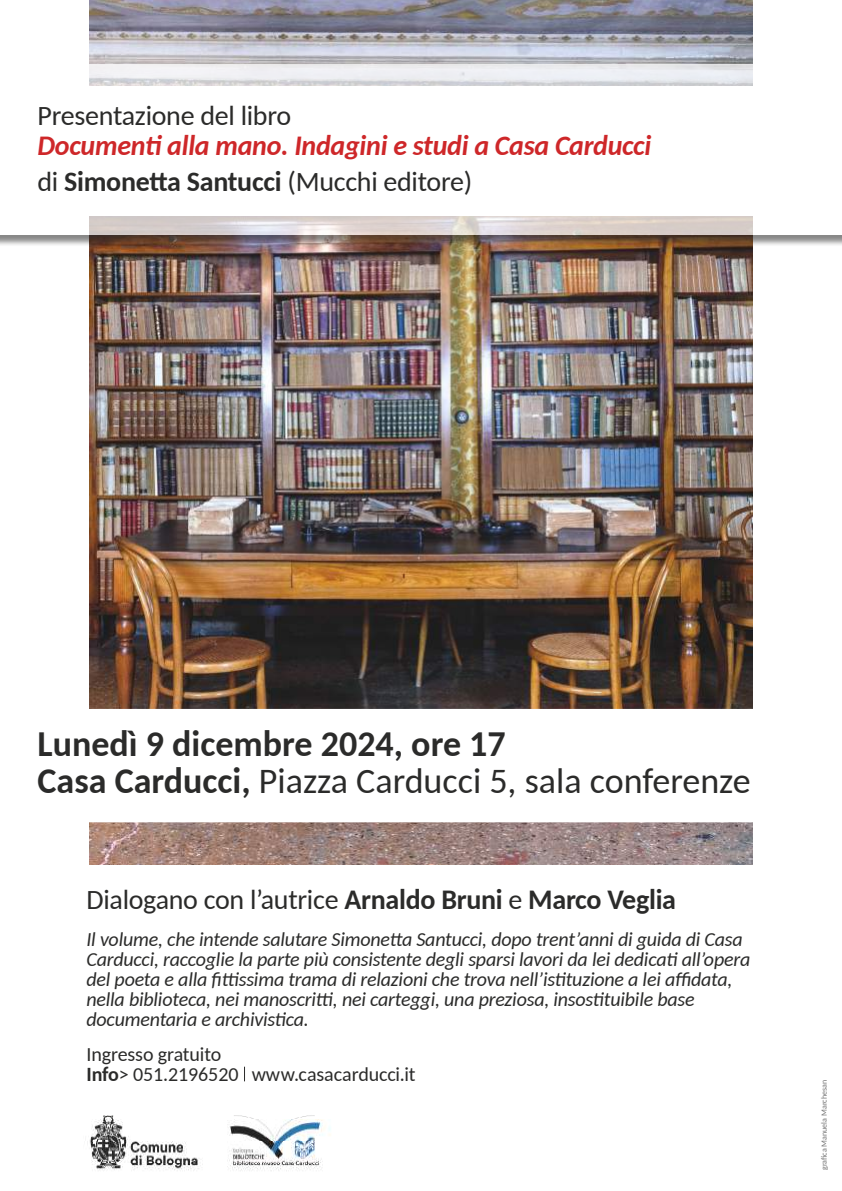
<style>
.page{position:relative;width:842px;height:1191px;background:#fff}
.page>*{position:absolute;margin:0;border:0;box-sizing:border-box;transform-origin:0 0}
.t1{font:700 36px/36px "Carlito";color:#2b2b2a}
.t2{font:italic 700 28px/35.7px "Carlito";letter-spacing:-.01em;color:#ce2729}
.t3{font:700 28px "Carlito";letter-spacing:-.01em;color:#2b2b2a}
.t4{font:28px "Carlito";letter-spacing:-.01em;color:#2b2b2a}
.t5{font:italic 20px/20px "Carlito";letter-spacing:-.01em;color:#2b2b2a}
.t6{font:20px/20px "Carlito";letter-spacing:-.005em;color:#2b2b2a}
.t7{font:8px "Carlito";color:#737373}
.s1{font-weight:400;font-style:normal;color:#2b2b2a}
.s2{font-style:normal;color:#2b2b2a}
.s3{font-weight:400}
.s4{font-weight:700}
</style>
<div class="page">
<img style="left:90px;top:0;width:662px;height:865px">
<div style="left:0;top:66px;width:842px;height:181px;background:#2b2b2a;opacity:.75"></div>
<svg style="left:0;top:64px;width:842px;height:171px"></svg>
<div style="left:0;top:86px;width:842px;height:129px;background:#fff"></div>
<svg style="left:90px;top:709px;width:662px;height:113px"></svg>
<img style="left:87px;top:1115px;width:244px;height:56px">
<svg style="left:244px;top:1066px;width:1px;height:15px"></svg>
<h2 class="t4" style="left:38px;top:97px;width:255px">Presentazione del libro</h2>
<h2 class="t2" style="left:38px;top:127px;width:615px">Documenti alla mano. Indagini e studi a Casa Carducci <span class="s1">di</span> <span class="s2">Simonetta Santucci</span> <span class="s1">(Mucchi editore)</span></h2>
<h1 class="t1" style="left:38px;top:725px;width:715px">Lunedì 9 dicembre 2024, ore 17<br>Casa Carducci, <span class="s3">Piazza Carducci 5, sala conferenze</span></h1>
<h2 class="t3" style="left:86px;top:880px;width:591px"><span class="s3">Dialogano con l’autrice</span> Arnaldo Bruni <span class="s3">e</span> Marco Veglia</h2>
<p class="t5" style="left:86px;top:928px;width:665px">Il volume, che intende salutare Simonetta Santucci, dopo trent’anni di guida di Casa Carducci, raccoglie la parte più consistente degli sparsi lavori da lei dedicati all’opera del poeta e alla fittissima trama di relazioni che trova nell’istituzione a lei affidata, nella biblioteca, nei manoscritti, nei carteggi, una preziosa, insostituibile base documentaria e archivistica.</p>
<p class="t6" style="left:86px;top:1043px;width:331px">Ingresso gratuito<br><span class="s4">Info</span>&gt; 051.2196520 www.casacarducci.it</p>
<p class="t7" style="left:819px;top:1170px;width:91px;rotate:-90deg">grafica Manuela Marchesan</p>
</div>
